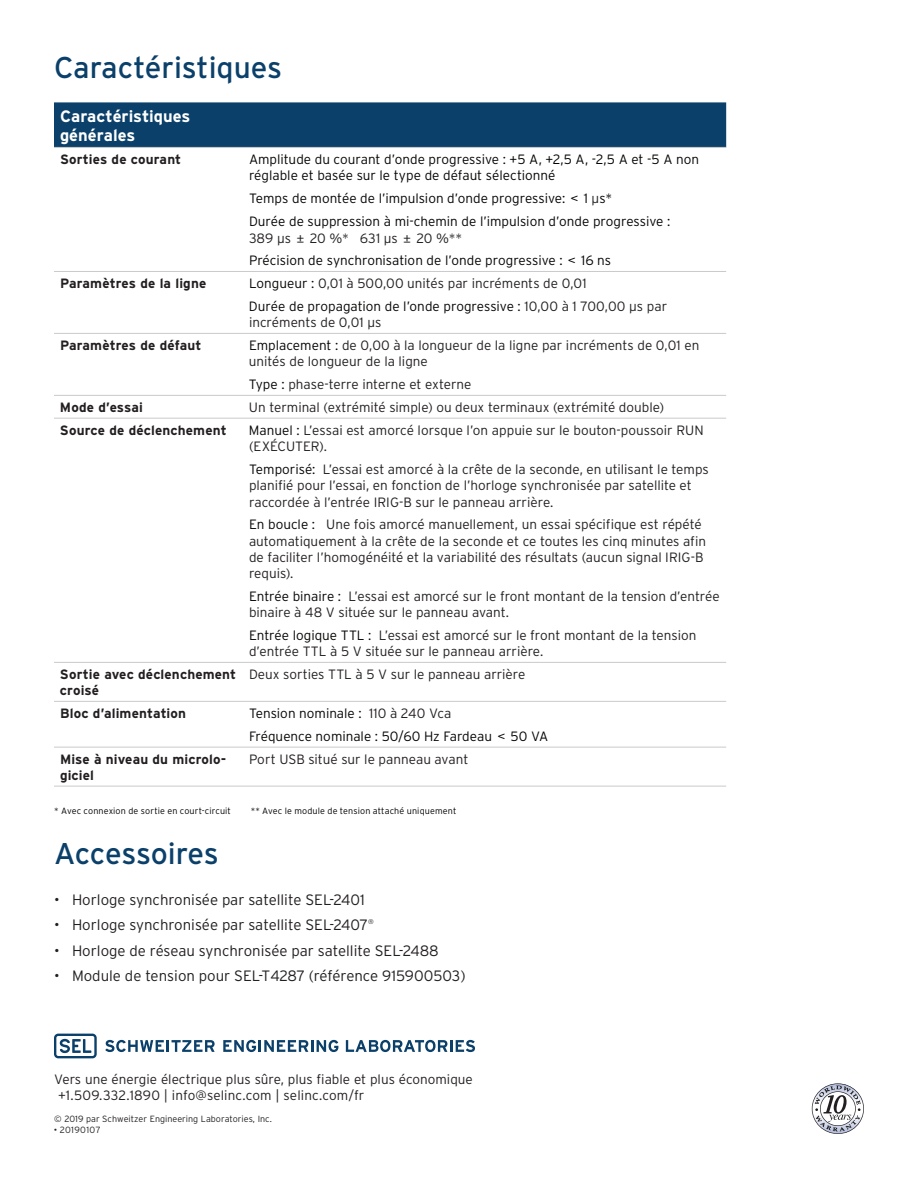
<style>
.page{position:relative;width:918px;height:1188px;background:#fff}
.page>*{position:absolute;margin:0;border:0;box-sizing:border-box;transform-origin:0 0}
.t1{font:30px "Interstate Poly";letter-spacing:-.01em;color:#0b406a}
.t2{font:700 16.5px/19.8px "Interstate Poly";letter-spacing:.005em;color:#fff}
.t3{font:300 15px "Interstate Poly";color:#231f20}
.t4{font:300 13.5px/16.2px "Interstate Poly";color:#231f20}
.t5{font:300 13.5px/23px "Interstate Poly";color:#040503}
.t6{font:700 13.5px/16.2px "Interstate Poly";letter-spacing:.01em;color:#231f20}
.t7{font:300 9px "Interstate Poly";letter-spacing:.015em;color:#000}
.t8{font:300 9px/10.8px "Interstate Poly";color:#231f20}
.t9{font:300 6.75px "Interstate Poly";color:#231f20}
.s1{color:#231f20}
.s2{color:#040503}
.s3{font-weight:900}
</style>
<div class="page">
<svg style="left:812px;top:1083px;width:52px;height:51px"></svg>
<div style="left:54px;top:102px;width:672px;height:45px;background:#0b406a"></div>
<hr style="left:54px;top:147px;width:189px;height:1px;background:#c9cacc">
<hr style="left:243px;top:147px;width:483px;height:1px;background:#c9cacc">
<hr style="left:54px;top:271px;width:189px;height:1px;background:#c9cacc">
<hr style="left:54px;top:333px;width:189px;height:1px;background:#c9cacc">
<hr style="left:54px;top:395px;width:189px;height:1px;background:#c9cacc">
<hr style="left:54px;top:418px;width:189px;height:1px;background:#c9cacc">
<hr style="left:54px;top:662px;width:189px;height:1px;background:#c9cacc">
<hr style="left:54px;top:701px;width:189px;height:1px;background:#c9cacc">
<hr style="left:54px;top:747px;width:189px;height:1px;background:#c9cacc">
<hr style="left:54px;top:786px;width:189px;height:1px;background:#c9cacc">
<hr style="left:243px;top:271px;width:483px;height:1px;background:#c9cacc">
<hr style="left:243px;top:333px;width:483px;height:1px;background:#c9cacc">
<hr style="left:243px;top:395px;width:483px;height:1px;background:#c9cacc">
<hr style="left:243px;top:418px;width:483px;height:1px;background:#c9cacc">
<hr style="left:243px;top:662px;width:483px;height:1px;background:#c9cacc">
<hr style="left:243px;top:701px;width:483px;height:1px;background:#c9cacc">
<hr style="left:243px;top:747px;width:483px;height:1px;background:#c9cacc">
<hr style="left:243px;top:786px;width:483px;height:1px;background:#c9cacc">
<svg style="left:54px;top:1034px;width:43px;height:24px"></svg>
<svg style="left:105px;top:1040px;width:110px;height:12px"></svg>
<svg style="left:223px;top:1040px;width:115px;height:12px"></svg>
<svg style="left:346px;top:1040px;width:129px;height:12px"></svg>
<h1 class="t1" style="left:54px;top:46px;width:230px">Caractéristiques</h1>
<p class="t2" style="left:60px;top:105px;width:132px">Caractéristiques générales</p>
<p class="t6" style="left:60px;top:151px;width:123px">Sorties de courant</p>
<p class="t5" style="left:249px;top:151px;width:452px;line-height:16.2px">Amplitude du courant d’onde progressive : +5 A, +2,5 A, -2,5 A et -5 A non réglable et basée sur le type de défaut sélectionné</p>
<p class="t5" style="left:249px;top:186px;width:423px">Temps de montée de l’impulsion d’onde progressive: &lt; 1 <span class="s1">µ</span>s*<br>Durée de suppression à mi-chemin de l’impulsion d’onde progressive :</p>
<p class="t4" style="left:249px;top:229px;width:215px">389 µs ± 20 %* 631 µs ± 20 %**</p>
<p class="t5" style="left:249px;top:248px;width:364px">Précision de synchronisation de l’onde progressive : &lt; 16 ns</p>
<p class="t6" style="left:60px;top:275px;width:148px">Paramètres de la ligne</p>
<p class="t4" style="left:249px;top:271px;width:420px;line-height:23px"><span class="s2">Longueur :</span> 0,01 à 500,00 unités par incréments de 0,01<br><span class="s2">Durée de propagation de l’onde progressive :</span> 10,00 à 1 700,00 µs par</p>
<p class="t4" style="left:249px;top:314px;width:134px">incréments de 0,01 µs</p>
<p class="t6" style="left:60px;top:337px;width:143px">Paramètres de défaut</p>
<p class="t4" style="left:249px;top:337px;width:452px"><span class="s2">Emplacement :</span> de 0,00 à la longueur de la ligne par incréments de 0,01 en unités de longueur de la ligne</p>
<p class="t4" style="left:249px;top:376px;width:224px"><span class="s2">Type :</span> phase-terre interne et externe</p>
<p class="t6" style="left:60px;top:399px;width:84px">Mode d’essai</p>
<p class="t4" style="left:249px;top:399px;width:417px">Un terminal (extrémité simple) ou deux terminaux (extrémité double)</p>
<p class="t6" style="left:60px;top:422px;width:168px">Source de déclenchement</p>
<p class="t4" style="left:249px;top:421px;width:456px"><span class="s2">Manuel :</span> L’essai est amorcé lorsque l’on appuie sur le bouton-poussoir RUN (EXÉCUTER).</p>
<p class="t4" style="left:249px;top:460px;width:461px"><span class="s2">Temporisé:</span> L’essai est amorcé à la crête de la seconde, en utilisant le temps planifié pour l’essai, en fonction de l’horloge synchronisée par satellite et raccordée à l’entrée IRIG-B sur le panneau arrière.</p>
<p class="t4" style="left:249px;top:516px;width:459px"><span class="s2">En boucle :</span> Une fois amorcé manuellement, un essai spécifique est répété automatiquement à la crête de la seconde et ce toutes les cinq minutes afin de faciliter l’homogénéité et la variabilité des résultats (aucun signal IRIG-B requis).</p>
<p class="t4" style="left:249px;top:587px;width:472px"><span class="s2">Entrée binaire :</span> L’essai est amorcé sur le front montant de la tension d’entrée binaire à 48 V située sur le panneau avant.</p>
<p class="t4" style="left:249px;top:627px;width:449px"><span class="s2">Entrée logique TTL :</span> L’essai est amorcé sur le front montant de la tension d’entrée TTL à 5 V située sur le panneau arrière.</p>
<p class="t6" style="left:60px;top:666px;width:178px">Sortie avec déclenchement croisé</p>
<p class="t4" style="left:249px;top:666px;width:278px">Deux sorties TTL à 5 V sur le panneau arrière</p>
<p class="t6" style="left:60px;top:705px;width:128px">Bloc d’alimentation</p>
<p class="t5" style="left:249px;top:701px;width:301px">Tension nominale : <span class="s1">110 à 240 Vca<br></span>Fréquence nominale : 50/60 Hz Fardeau &lt; 50 VA</p>
<p class="t6" style="left:60px;top:750px;width:168px">Mise à niveau du microlo&shy;giciel</p>
<p class="t4" style="left:249px;top:750px;width:221px">Port USB situé sur le panneau avant</p>
<p class="t7" style="left:54px;top:804px;width:178px">* Avec connexion de sortie en court-circuit</p>
<p class="t7" style="left:251px;top:804px;width:207px">** Avec le module de tension attaché uniquement</p>
<h1 class="t1" style="left:54px;top:832px;width:166px">Accessoires</h1>
<p class="t3" style="left:54px;top:889px;width:312px">• Horloge synchronisée par satellite SEL-2401</p>
<p class="t3" style="left:54px;top:914px;width:316px">• Horloge synchronisée par satellite SEL-2407</p>
<p class="t9" style="left:368px;top:916px;width:7px">®</p>
<p class="t3" style="left:54px;top:940px;width:386px">• Horloge de réseau synchronisée par satellite SEL-2488</p>
<p class="t3" style="left:54px;top:965px;width:413px">• Module de tension pour SEL-T4287 (référence 915900503)</p>
<p class="t4" style="left:54px;top:1070px;width:420px">Vers une énergie électrique plus sûre, plus fiable et plus économique +1.509.332.1890 | info@selinc.com | selinc.com/fr</p>
<p class="t8" style="left:54px;top:1113px;width:219px">© 2019 par Schweitzer Engineering Laboratories, Inc. <span class="s3">·</span> 20190107</p>
</div>
